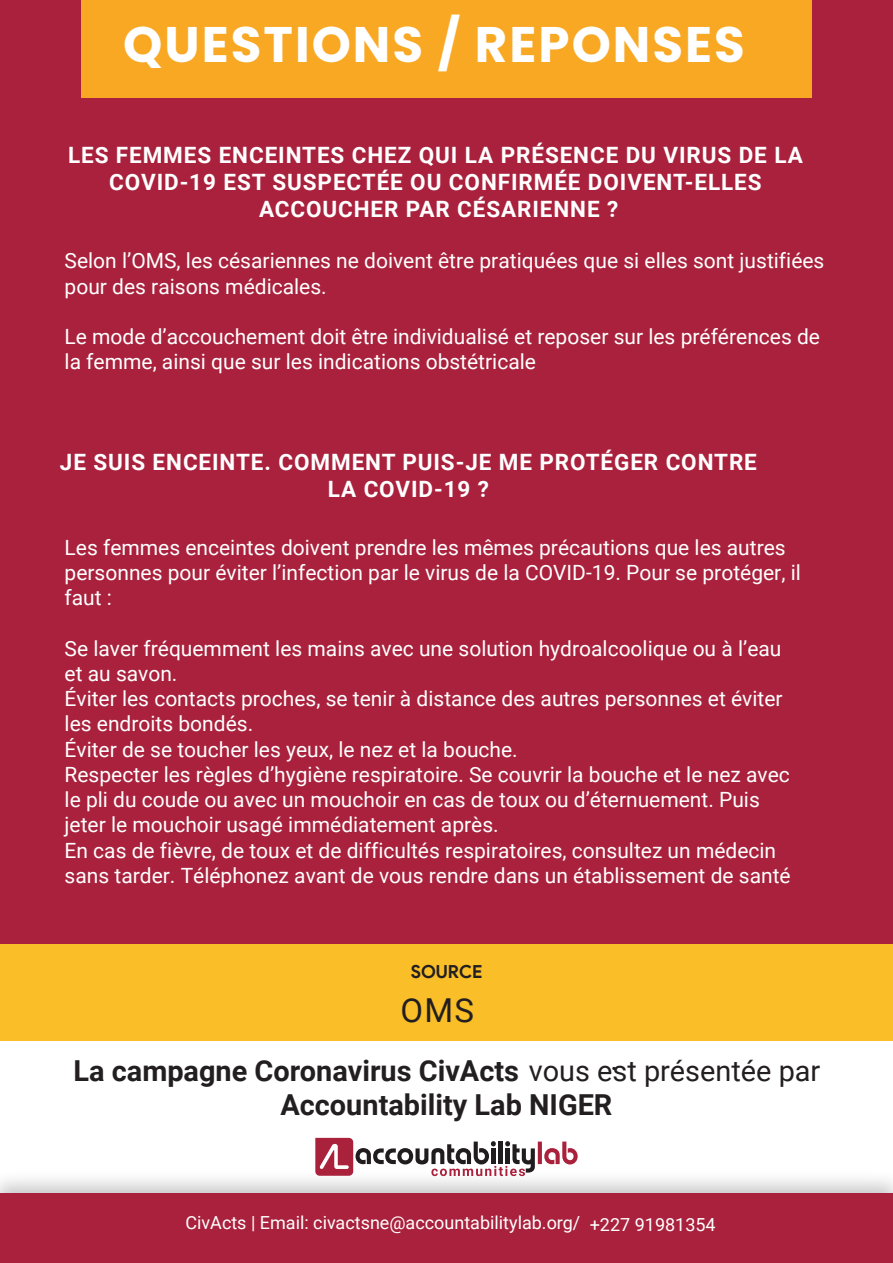
<style>
.page{position:relative;width:893px;height:1263px;background:#fff}
.page>*{position:absolute;margin:0;border:0;box-sizing:border-box;transform-origin:0 0}
.t1{font:700 49.95px "Poppins";letter-spacing:.04em;color:#fff}
.t2{font:33px "Roboto";color:#231f20}
.t3{font:700 28.95px/34.7px "Roboto";color:#231f20;text-align:center}
.t4{font:28.95px "Roboto";color:#231f20}
.t5{font:700 22.5px/27px "Roboto";letter-spacing:.04em;color:#fff;text-align:center}
.t6{font:21px/25.2px "Roboto";color:#fff}
.t7{font:18px "Roboto";color:#fff}
.t8{font:700 18px "Product Sans";color:#231f20}
.s1{font-weight:400}
</style>
<div class="page">
<div style="left:0;top:1193px;width:893px;height:70px;background:#a9213c"></div>
<div style="left:0;top:943px;width:893px;height:98px;background:#fabf28"></div>
<svg style="left:315px;top:1138px;width:263px;height:38px"></svg>
<div style="left:0;top:0;width:892px;height:943px;background:#a9213c"></div>
<div style="left:81px;top:0;width:731px;height:97px;background:#f9a824"></div>
<h1 class="t1" style="left:123px;top:15px;width:623px">QUESTIONS / REPONSES</h1>
<p class="t5" style="left:68px;top:141px;width:736px">LES FEMMES ENCEINTES CHEZ QUI LA PRÉSENCE DU VIRUS DE LA<br>COVID-19 EST SUSPECTÉE OU CONFIRMÉE DOIVENT-ELLES<br>ACCOUCHER PAR CÉSARIENNE ?</p>
<p class="t6" style="left:65px;top:247px;width:761px">Selon l’OMS, les césariennes ne doivent être pratiquées que si elles sont justifiées pour des raisons médicales.</p>
<p class="t6" style="left:65px;top:323px;width:757px">Le mode d’accouchement doit être individualisé et reposer sur les préférences de la femme, ainsi que sur les indications obstétricale</p>
<p class="t5" style="left:60px;top:448px;width:698px">JE SUIS ENCEINTE. COMMENT PUIS-JE ME PROTÉGER CONTRE<br>LA COVID-19 ?</p>
<p class="t6" style="left:65px;top:534px;width:738px">Les femmes enceintes doivent prendre les mêmes précautions que les autres personnes pour éviter l’infection par le virus de la COVID-19. Pour se protéger, il faut :</p>
<p class="t6" style="left:65px;top:635px;width:728px">Se laver fréquemment les mains avec une solution hydroalcoolique ou à l’eau et au savon.<br>Éviter les contacts proches, se tenir à distance des autres personnes et éviter les endroits bondés.<br>Éviter de se toucher les yeux, le nez et la bouche.<br>Respecter les règles d’hygiène respiratoire. Se couvrir la bouche et le nez avec le pli du coude ou avec un mouchoir en cas de toux ou d’éternuement. Puis jeter le mouchoir usagé immédiatement après.<br>En cas de fièvre, de toux et de difficultés respiratoires, consultez un médecin sans tarder. Téléphonez avant de vous rendre dans un établissement de santé</p>
<p class="t8" style="left:411px;top:961px;width:73px">SOURCE</p>
<h2 class="t2" style="left:400px;top:987px;width:75px">OMS</h2>
<h3 class="t3" style="left:73px;top:1052px;width:748px">La campagne Coronavirus CivActs <span class="s1">vous est présentée par<br></span>Accountability Lab NIGER</h3>
<h3 class="t4" style="left:611px;top:1040px;width:9px">.</h3>
<p class="t7" style="left:185px;top:1210px;width:532px">CivActs | Email: civactsne@accountabilitylab.org/ +227 91981354</p>
</div>
